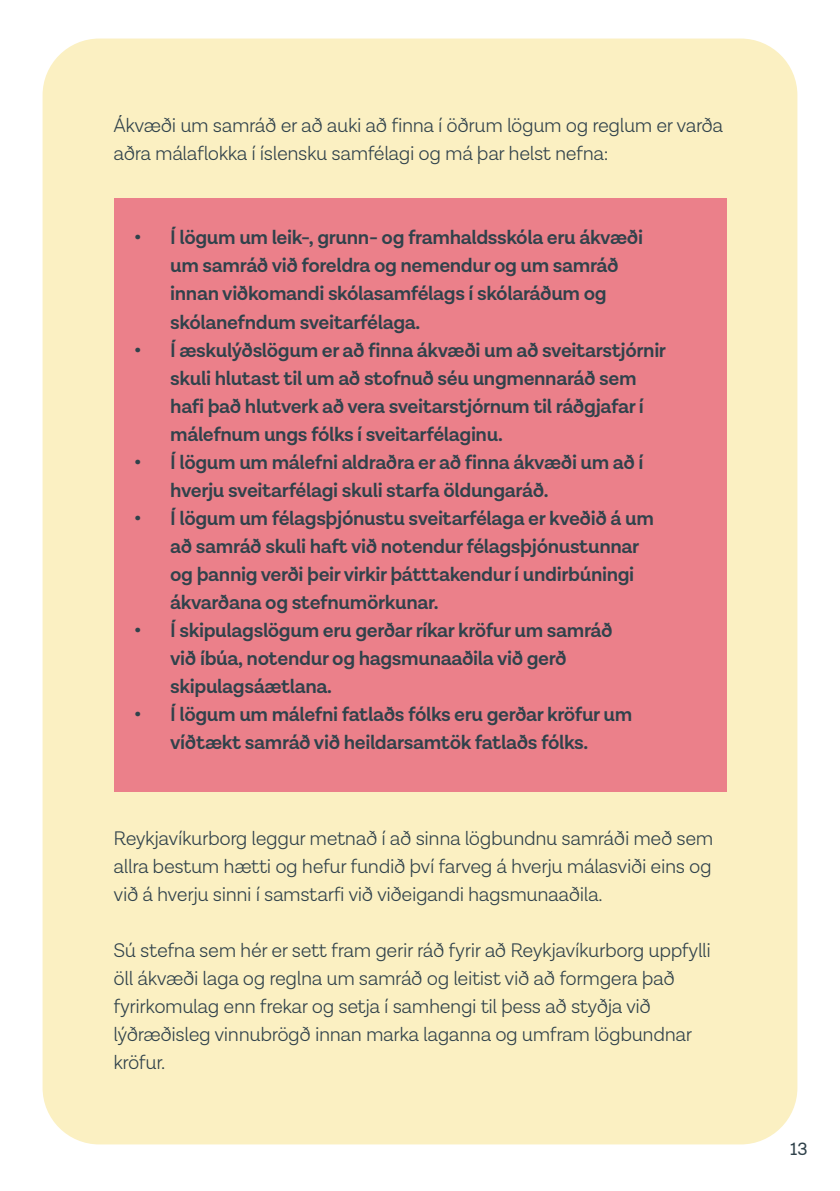
<style>
.page{position:relative;width:840px;height:1191px;background:#fff}
.page>*{position:absolute;margin:0;border:0;box-sizing:border-box;transform-origin:0 0}
.t1{font:600 20px/28px "Lota Grotesque Alt 1";letter-spacing:-.02em;color:#30424b}
.t2{font:300 20px/28px "Lota Grotesque Alt 1";letter-spacing:-.02em;color:#30424b}
.t3{font:18px "Lota Grotesque Alt 1";color:#30424b}
</style>
<div class="page">
<div style="left:43px;top:39px;width:754px;height:1105px;background:#fbf0c2;border-radius:57px"></div>
<div style="left:113px;top:198px;width:613px;height:593px;background:#eb808a"></div>
<p class="t2" style="left:113px;top:112px;width:611px">Ákvæði um samráð er að auki að finna í öðrum lögum og reglum er varða aðra málaflokka í íslensku samfélagi og má þar helst nefna:</p>
<p class="t1" style="left:170px;top:224px;width:474px;text-indent:-36px">• Í lögum um leik-, grunn- og framhaldsskóla eru ákvæði um samráð við foreldra og nemendur og um samráð innan viðkomandi skólasamfélags í skólaráðum og skólanefndum sveitarfélaga.</p>
<p class="t1" style="left:170px;top:336px;width:497px;text-indent:-36px">• Í æskulýðslögum er að finna ákvæði um að sveitarstjórnir skuli hlutast til um að stofnuð séu ungmennaráð sem hafi það hlutverk að vera sveitarstjórnum til ráðgjafar í málefnum ungs fólks í sveitarfélaginu.</p>
<p class="t1" style="left:170px;top:448px;width:474px;text-indent:-36px">• Í lögum um málefni aldraðra er að finna ákvæði um að í hverju sveitarfélagi skuli starfa öldungaráð.</p>
<p class="t1" style="left:170px;top:504px;width:485px;text-indent:-36px">• Í lögum um félagsþjónustu sveitarfélaga er kveðið á um að samráð skuli haft við notendur félagsþjónustunnar og þannig verði þeir virkir þátttakendur í undirbúningi ákvarðana og stefnumörkunar.</p>
<p class="t1" style="left:170px;top:616px;width:444px;text-indent:-36px">• Í skipulagslögum eru gerðar ríkar kröfur um samráð við íbúa, notendur og hagsmunaaðila við gerð skipulagsáætlana.</p>
<p class="t1" style="left:134px;top:700px;width:499px;text-align:center">• Í lögum um málefni fatlaðs fólks eru gerðar kröfur um víðtækt samráð við heildarsamtök fatlaðs fólks.</p>
<p class="t2" style="left:113px;top:824px;width:601px;text-align:justify">Reykjavíkurborg leggur metnað í að sinna lögbundnu samráði með sem allra bestum hætti og hefur fundið því farveg á hverju málasviði eins og við á hverju sinni í samstarfi við viðeigandi hagsmunaaðila.</p>
<p class="t2" style="left:113px;top:936px;width:598px">Sú stefna sem hér er sett fram gerir ráð fyrir að Reykjavíkurborg uppfylli öll ákvæði laga og reglna um samráð og leitist við að formgera það fyrirkomulag enn frekar og setja í samhengi til þess að styðja við lýðræðisleg vinnubrögð innan marka laganna og umfram lögbundnar kröfur.</p>
<p class="t3" style="left:789px;top:1139px;width:19px">13</p>
</div>
